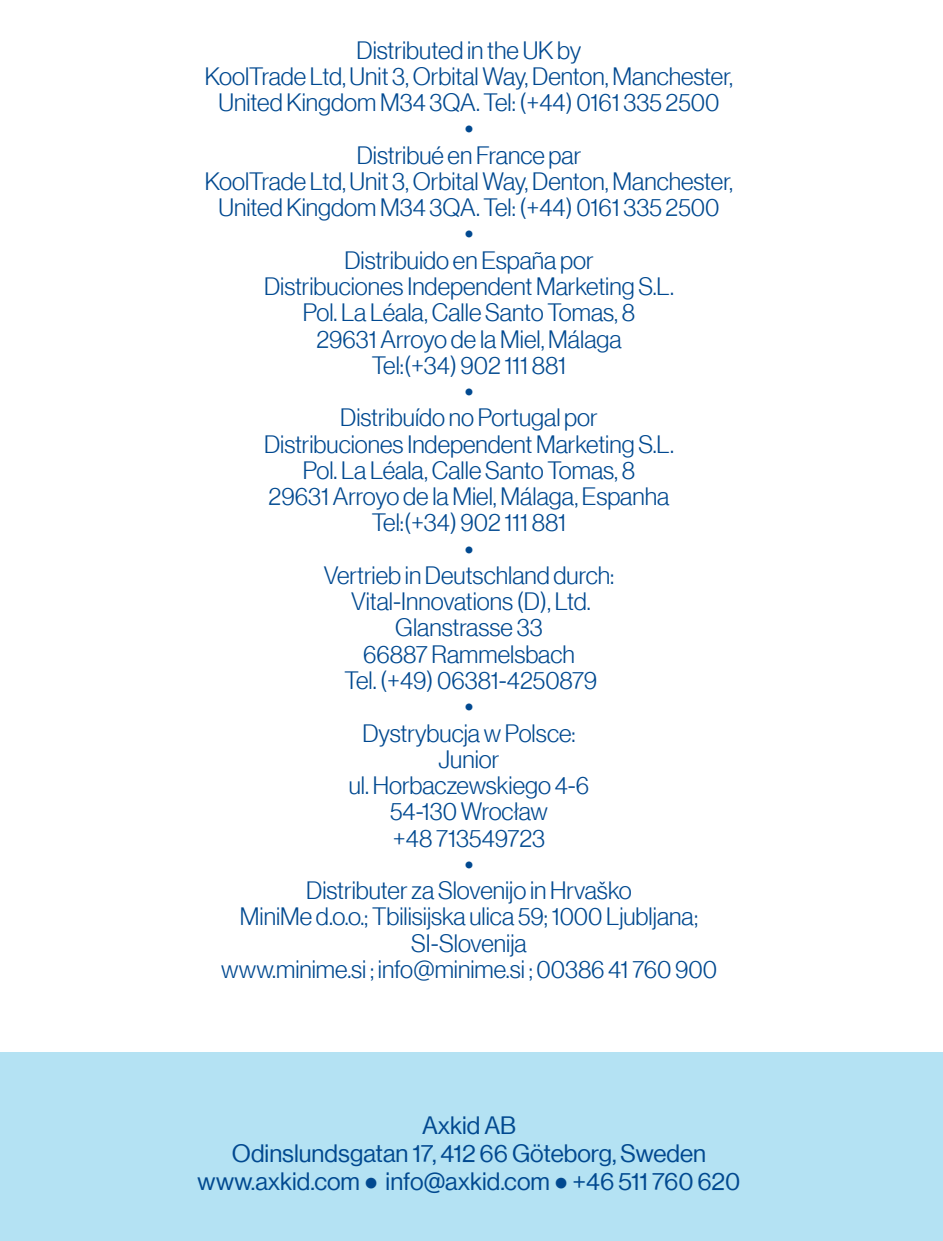
<style>
.page{position:relative;width:943px;height:1241px;background:#fff}
.page>*{position:absolute;margin:0;border:0;box-sizing:border-box;transform-origin:0 0}
.t1{font:24.5px "N Haas Grotesk DS Pro 45 Lt";color:#014990}
.t2{font:24.5px "N Haas Grotesk DS Pro 55 Rg";color:#014990}
.t3{font:24.5px "N Haas Grotesk DS Pro 65 Md";color:#014990}
.s1{font-family:"Century Gothic";font-weight:700}
</style>
<div class="page">
<div style="left:0;top:1052px;width:943px;height:188px;background:#b4e2f3"></div>
<p class="t1" style="left:356px;top:36px;width:226px">Distributed in the UK by</p>
<p class="t1" style="left:205px;top:62px;width:529px">KoolTrade Ltd, Unit 3, Orbital Way, Denton, Manchester,</p>
<p class="t1" style="left:218px;top:89px;width:502px">United Kingdom M34 3QA. Tel: (+44) 0161 335 2500</p>
<p class="t3" style="left:464px;top:115px;width:10px">•</p>
<p class="t1" style="left:357px;top:141px;width:226px">Distribué en France par</p>
<p class="t1" style="left:205px;top:167px;width:529px">KoolTrade Ltd, Unit 3, Orbital Way, Denton, Manchester,</p>
<p class="t1" style="left:218px;top:194px;width:502px">United Kingdom M34 3QA. Tel: (+44) 0161 335 2500</p>
<p class="t3" style="left:464px;top:220px;width:10px">•</p>
<p class="t1" style="left:344px;top:246px;width:251px">Distribuido en España por</p>
<p class="t1" style="left:264px;top:272px;width:411px">Distribuciones Independent Marketing S.L.</p>
<p class="t1" style="left:303px;top:299px;width:334px">Pol. La Léala, Calle Santo Tomas, 8</p>
<p class="t1" style="left:316px;top:325px;width:307px">29631 Arroyo de la Miel, Málaga</p>
<p class="t1" style="left:372px;top:351px;width:196px">Tel:(+34) 902 111 881</p>
<p class="t3" style="left:464px;top:377px;width:10px">•</p>
<p class="t1" style="left:340px;top:404px;width:259px">Distribuído no Portugal por</p>
<p class="t1" style="left:264px;top:430px;width:411px">Distribuciones Independent Marketing S.L.</p>
<p class="t1" style="left:303px;top:456px;width:334px">Pol. La Léala, Calle Santo Tomas, 8</p>
<p class="t1" style="left:268px;top:482px;width:402px">29631 Arroyo de la Miel, Málaga, Espanha</p>
<p class="t1" style="left:372px;top:509px;width:196px">Tel:(+34) 902 111 881</p>
<p class="t3" style="left:464px;top:535px;width:10px">•</p>
<p class="t1" style="left:324px;top:561px;width:292px">Vertrieb in Deutschland durch:</p>
<p class="t1" style="left:351px;top:587px;width:241px">Vital-Innovations (D), Ltd.</p>
<p class="t1" style="left:395px;top:614px;width:149px">Glanstrasse 33</p>
<p class="t1" style="left:363px;top:640px;width:213px">66887 Rammelsbach</p>
<p class="t1" style="left:344px;top:666px;width:254px">Tel. (+49) 06381-4250879</p>
<p class="t3" style="left:464px;top:692px;width:10px">•</p>
<p class="t1" style="left:362px;top:719px;width:215px">Dystrybucja w Polsce:</p>
<p class="t1" style="left:438px;top:745px;width:62px">Junior</p>
<p class="t1" style="left:349px;top:771px;width:242px">ul. Horbaczewskiego 4-6</p>
<p class="t1" style="left:390px;top:797px;width:159px">54-130 Wrocław</p>
<p class="t1" style="left:393px;top:824px;width:154px">+48 713549723</p>
<p class="t3" style="left:464px;top:850px;width:10px">•</p>
<p class="t1" style="left:306px;top:876px;width:327px">Distributer za Slovenijo in Hrvaško</p>
<p class="t1" style="left:240px;top:902px;width:460px">MiniMe d.o.o.; Tbilisijska ulica 59; 1000 Ljubljana;</p>
<p class="t1" style="left:411px;top:929px;width:117px">SI-Slovenija</p>
<p class="t1" style="left:221px;top:955px;width:497px">www.minime.si ; info@minime.si ; 00386 41 760 900</p>
<p class="t2" style="left:422px;top:1111px;width:95px">Axkid AB</p>
<p class="t2" style="left:232px;top:1139px;width:475px">Odinslundsgatan 17, 412 66 Göteborg, Sweden</p>
<p class="t2" style="left:198px;top:1167px;width:544px">www.axkid.com <span class="s1">●</span> info@axkid.com <span class="s1">●</span> +46 511 760 620</p>
</div>
